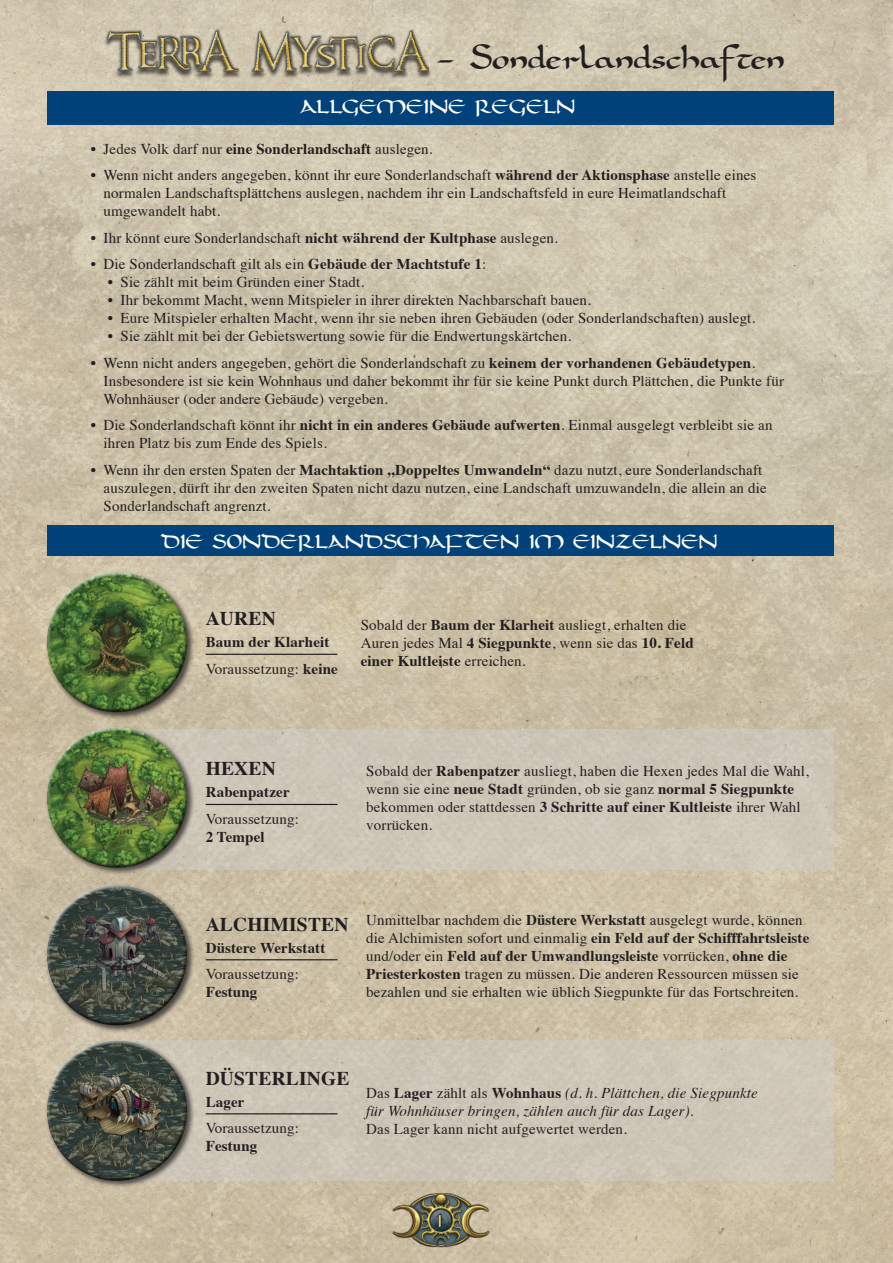
<style>
.page{position:relative;width:893px;height:1263px;background:#fff}
.page>*{position:absolute;margin:0;border:0;box-sizing:border-box;transform-origin:0 0}
.t1{font:34.5px "Dolmen";color:#231f20;scale:.9 1}
.t2{font:19.5px "Dolmen";color:#fff}
.t3{font:700 19.5px "Times";letter-spacing:.01em;color:#231f20}
.t4{font:18px "Dolmen";color:#f2e47b;scale:.75 1}
.t5{font:15px/18px "Times";letter-spacing:.01em;color:#231f20}
.t6{font:italic 15px/18px "Times";letter-spacing:.01em;color:#231f20}
.t7{font:700 15px/26.5px "Times";letter-spacing:.01em;color:#231f20}
.s1{font-weight:700}
.s2{font-weight:400}
.s3{font-style:normal}
.s4{font-weight:700;font-style:normal}
</style>
<div class="page">
<img style="left:0;top:0;width:893px;height:1263px">
<hr style="left:206px;top:654px;width:131px;height:1px;background:#231f20">
<div style="left:45px;top:570px;width:150px;height:150px;background:#231f20;opacity:.75"></div>
<div style="left:46px;top:572px;width:134px;height:104px;background:#fff;opacity:.75"></div>
<div style="left:49px;top:594px;width:138px;height:119px;background:#231f20;opacity:.75"></div>
<div style="left:119px;top:729px;width:714px;height:141px;background:#cdc7b8"></div>
<hr style="left:206px;top:804px;width:131px;height:1px;background:#231f20">
<div style="left:45px;top:726px;width:150px;height:149px;background:#231f20;opacity:.75"></div>
<div style="left:46px;top:727px;width:134px;height:105px;background:#fff;opacity:.75"></div>
<div style="left:49px;top:749px;width:138px;height:119px;background:#231f20;opacity:.75"></div>
<div style="left:119px;top:1040px;width:714px;height:141px;background:#cdc6b7"></div>
<hr style="left:206px;top:1113px;width:131px;height:1px;background:#231f20">
<div style="left:45px;top:1039px;width:150px;height:149px;background:#231f20;opacity:.75"></div>
<div style="left:46px;top:1040px;width:134px;height:105px;background:#fff;opacity:.75"></div>
<div style="left:49px;top:1062px;width:138px;height:119px;background:#231f20;opacity:.75"></div>
<hr style="left:206px;top:959px;width:131px;height:1px;background:#231f20">
<div style="left:45px;top:883px;width:150px;height:150px;background:#231f20;opacity:.75"></div>
<div style="left:46px;top:885px;width:134px;height:104px;background:#fff;opacity:.75"></div>
<div style="left:49px;top:907px;width:138px;height:119px;background:#231f20;opacity:.75"></div>
<img style="left:391px;top:1193px;width:100px;height:54px">
<svg style="left:433px;top:1213px;width:10px;height:17px"></svg>
<div style="left:47px;top:91px;width:786px;height:34px;background:#004279"></div>
<div style="left:47px;top:526px;width:786px;height:30px;background:#004279"></div>
<div style="left:103px;top:30px;width:329px;height:50px;background:#231f20;opacity:.75"></div>
<img style="left:101px;top:26px;width:327px;height:51px">
<h1 class="t1" style="left:436px;top:38px;width:390px">– Sonderlandschaften</h1>
<h2 class="t2" style="left:300px;top:96px;width:277px">ALLGEMEINE REGELN</h2>
<p class="t5" style="left:91px;top:138px;width:343px">• Jedes Volk darf nur <span class="s1">eine Sonderlandschaft</span> auslegen.</p>
<p class="t5" style="left:104px;top:165px;width:654px;text-indent:-13px">• Wenn nicht anders angegeben, könnt ihr eure Sonderlandschaft <span class="s1">während der Aktionsphase</span> anstelle eines normalen Landschaftsplättchens auslegen, nachdem ihr ein Landschaftsfeld in eure Heimatlandschaft umgewandelt habt.</p>
<p class="t5" style="left:91px;top:227px;width:468px">• Ihr könnt eure Sonderlandschaft <span class="s1">nicht während der Kultphase</span> auslegen.</p>
<p class="t5" style="left:91px;top:254px;width:397px">• Die Sonderlandschaft gilt als ein <span class="s1">Gebäude der Machtstufe 1</span>:</p>
<p class="t5" style="left:108px;top:272px;width:258px">• Sie zählt mit beim Gründen einer Stadt.</p>
<p class="t5" style="left:108px;top:290px;width:485px">• Ihr bekommt Macht, wenn Mitspieler in ihrer direkten Nachbarschaft bauen.</p>
<p class="t5" style="left:108px;top:308px;width:649px">• Eure Mitspieler erhalten Macht, wenn ihr sie neben ihren Gebäuden (oder Sonderlandschaften) auslegt.</p>
<p class="t5" style="left:108px;top:326px;width:465px">• Sie zählt mit bei der Gebietswertung sowie für die Endwertungskärtchen.</p>
<p class="t5" style="left:104px;top:352px;width:682px;text-indent:-13px">• Wenn nicht anders angegeben, gehört die Sonderlandschaft zu <span class="s1">keinem der vorhandenen Gebäudetypen</span>.<br>Insbesondere ist sie kein Wohnhaus und daher bekommt ihr für sie keine Punkt durch Plättchen, die Punkte für<br>Wohnhäuser (oder andere Gebäude) vergeben.</p>
<p class="t5" style="left:104px;top:415px;width:670px;text-indent:-13px">• Die Sonderlandschaft könnt ihr <span class="s1">nicht in ein anderes Gebäude aufwerten</span>. Einmal ausgelegt verbleibt sie an ihren Platz bis zum Ende des Spiels.</p>
<p class="t5" style="left:104px;top:459px;width:665px;text-indent:-13px">• Wenn ihr den ersten Spaten der <span class="s1">Machtaktion „Doppeltes Umwandeln“</span> dazu nutzt, eure Sonderlandschaft auszulegen, dürft ihr den zweiten Spaten nicht dazu nutzen, eine Landschaft umzuwandeln, die allein an die<br>Sonderlandschaft angrenzt.</p>
<h2 class="t2" style="left:161px;top:531px;width:559px">DIE SONDERLANDSCHAFTEN IM EINZELNEN</h2>
<h2 class="t3" style="left:206px;top:600px;width:72px">AUREN</h2>
<p class="t7" style="left:206px;top:627px;width:134px">Baum der Klarheit<br><span class="s2">Voraussetzung:</span> keine</p>
<p class="t5" style="left:361px;top:614px;width:334px">Sobald der <span class="s1">Baum der Klarheit</span> ausliegt, erhalten die<br>Auren jedes Mal <span class="s1">4 Siegpunkte</span>, wenn sie das <span class="s1">10. Feld einer Kultleiste</span> erreichen.</p>
<h2 class="t3" style="left:206px;top:750px;width:72px">HEXEN</h2>
<p class="t7" style="left:206px;top:777px;width:85px">Rabenpatzer</p>
<p class="t5" style="left:206px;top:809px;width:95px">Voraussetzung:</p>
<p class="t7" style="left:206px;top:822px;width:60px">2 Tempel</p>
<p class="t5" style="left:366px;top:761px;width:444px">Sobald der <span class="s1">Rabenpatzer</span> ausliegt, haben die Hexen jedes Mal die Wahl, wenn sie eine <span class="s1">neue Stadt</span> gründen, ob sie ganz <span class="s1">normal 5 Siegpunkte </span>bekommen oder stattdessen <span class="s1">3 Schritte auf einer Kultleiste</span> ihrer Wahl vorrücken.</p>
<h2 class="t3" style="left:206px;top:905px;width:144px">ALCHIMISTEN</h2>
<p class="t7" style="left:206px;top:933px;width:121px">Düstere Werkstatt</p>
<p class="t5" style="left:206px;top:964px;width:95px">Voraussetzung:</p>
<p class="t7" style="left:206px;top:977px;width:53px">Festung</p>
<p class="t5" style="left:366px;top:909px;width:445px">Unmittelbar nachdem die <span class="s1">Düstere Werkstatt</span> ausgelegt wurde, können die Alchimisten sofort und einmalig <span class="s1">ein Feld auf der Schifffahrtsleiste </span>und/oder ein <span class="s1">Feld auf der Umwandlungsleiste</span> vorrücken, <span class="s1">ohne die Priesterkosten</span> tragen zu müssen. Die anderen Ressourcen müssen sie bezahlen und sie erhalten wie üblich Siegpunkte für das Fortschreiten.</p>
<h2 class="t3" style="left:206px;top:1059px;width:145px">DÜSTERLINGE</h2>
<p class="t7" style="left:206px;top:1087px;width:40px">Lager</p>
<p class="t5" style="left:206px;top:1118px;width:95px">Voraussetzung:</p>
<p class="t7" style="left:206px;top:1131px;width:53px">Festung</p>
<p class="t6" style="left:366px;top:1083px;width:393px"><span class="s3">Das</span> <span class="s4">Lager</span> <span class="s3">zählt als</span> <span class="s4">Wohnhaus</span> (d. h. Plättchen, die Siegpunkte für Wohnhäuser bringen, zählen auch für das Lager)<span class="s3">.<br>Das Lager kann nicht aufgewertet werden.</span></p>
<p class="t4" style="left:438px;top:1211px;width:6px">1</p>
</div>
